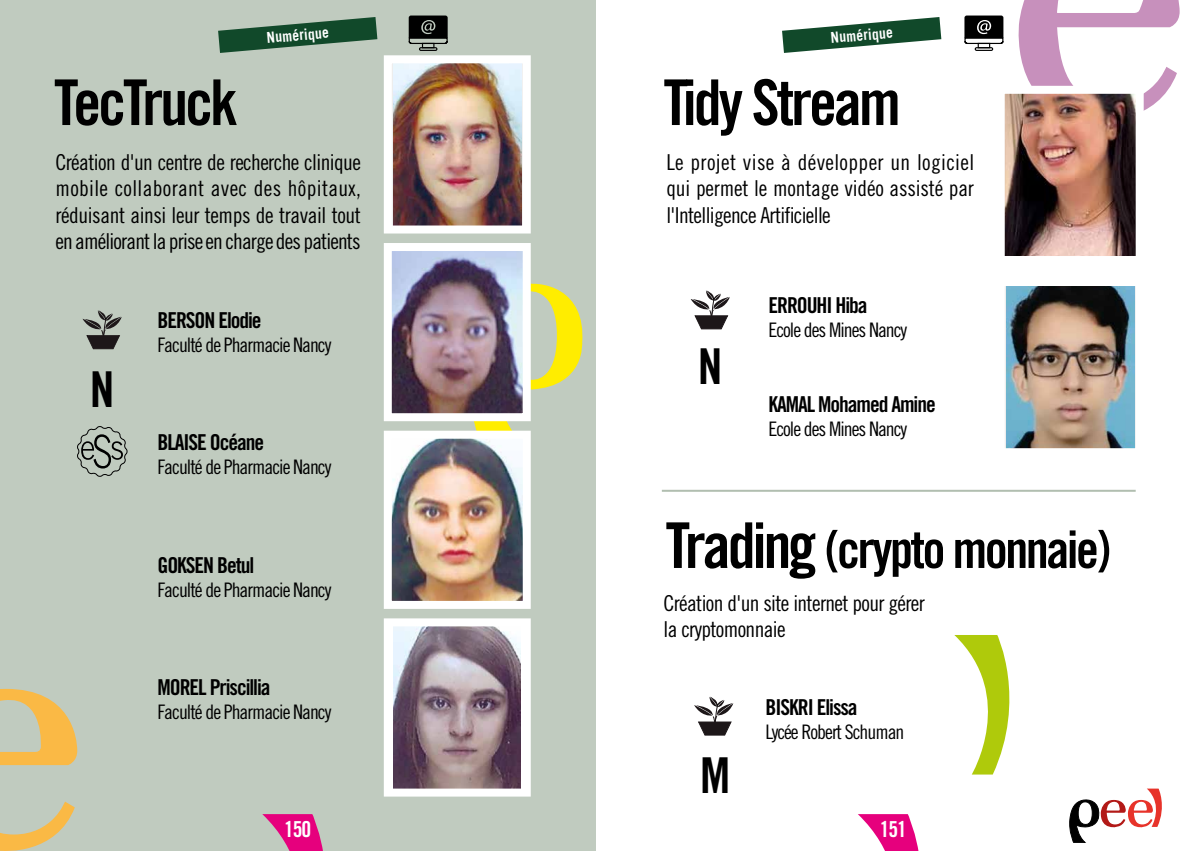
<style>
.page{position:relative;width:1191px;height:851px;background:#fff}
.page>*{position:absolute;margin:0;border:0;box-sizing:border-box;transform-origin:0 0}
.t1{font:63.2px "Trade Gothic LT Std Bd Cn 20";letter-spacing:-.05em;color:#000}
.t2{font:52px "Trade Gothic LT Std Bd Cn 20";letter-spacing:-.05em;color:#000}
.t3{font:49.4px "Trade Gothic LT Std Bd Cn 20";color:#000}
.t4{font:22px "Trade Gothic LT Std Bd Cn 20";letter-spacing:-.05em;color:#fff}
.t5{font:21.8px/26.2px "Trade Gothic LT Std Cn 18";letter-spacing:-.03em;color:#000;text-align:justify}
.t6{font:21.8px "Trade Gothic LT Std Bd Cn 20";letter-spacing:-.05em;color:#000}
.t7{font:20px "Trade Gothic LT Std Cn 18";letter-spacing:-.05em;color:#000}
.t8{font:700 15px "Trade Gothic LT Std";color:#fff;scale:.9 1}
.s1{font-size:63.2px}
</style>
<div class="page">
<svg style="left:858px;top:814px;width:61px;height:36px"></svg>
<svg style="left:782px;top:17px;width:159px;height:36px"></svg>
<svg style="left:1069px;top:788px;width:93px;height:54px"></svg>
<div style="left:977px;top:43px;width:13px;height:5px;border:1px solid #000"></div>
<div style="left:974px;top:47px;width:19px;height:4px;border:1px solid #000"></div>
<svg style="left:964px;top:16px;width:40px;height:29px"></svg>
<div style="left:0;top:0;width:595px;height:850px;background:#c0cbbf"></div>
<svg style="left:0;top:688px;width:78px;height:162px"></svg>
<svg style="left:262px;top:814px;width:61px;height:36px"></svg>
<svg style="left:218px;top:17px;width:159px;height:36px"></svg>
<div style="left:419px;top:47px;width:18px;height:4px;border:1px solid #000"></div>
<svg style="left:408px;top:16px;width:40px;height:29px"></svg>
<svg style="left:1018px;top:0;width:162px;height:111px"></svg>
<svg style="left:954px;top:635px;width:56px;height:139px"></svg>
<hr style="left:662px;top:489px;width:473px;height:2px;background:#b1beb0">
<svg style="left:464px;top:283px;width:119px;height:147px"></svg>
<img style="left:1005px;top:95px;width:129px;height:160px">
<div style="left:996px;top:86px;width:147px;height:178px;border:8px solid #fff"></div>
<img style="left:1006px;top:287px;width:128px;height:160px">
<div style="left:996px;top:278px;width:147px;height:178px;border:8px solid #fff"></div>
<svg style="left:690px;top:290px;width:40px;height:39px"></svg>
<svg style="left:694px;top:696px;width:39px;height:39px"></svg>
<svg style="left:83px;top:310px;width:39px;height:39px"></svg>
<img style="left:393px;top:64px;width:128px;height:160px">
<div style="left:384px;top:55px;width:147px;height:178px;border:8px solid #fff"></div>
<img style="left:393px;top:252px;width:129px;height:160px">
<div style="left:384px;top:243px;width:147px;height:178px;border:8px solid #fff"></div>
<img style="left:393px;top:439px;width:129px;height:160px">
<div style="left:384px;top:430px;width:147px;height:178px;border:8px solid #fff"></div>
<img style="left:393px;top:627px;width:128px;height:160px">
<div style="left:384px;top:618px;width:147px;height:178px;border:8px solid #fff"></div>
<svg style="left:77px;top:426px;width:50px;height:50px"></svg>
<p class="t8" style="left:266px;top:29px;width:71px;rotate:-5deg">Numérique</p>
<h1 class="t1" style="left:54px;top:64px;width:185px">TecTruck</h1>
<p class="t5" style="left:55px;top:149px;width:307px">Création d'un centre de recherche clinique mobile collaborant avec des hôpitaux, réduisant ainsi leur temps de travail tout en améliorant la prise en charge des patients</p>
<h3 class="t3" style="left:90px;top:359px;width:26px">N</h3>
<p class="t6" style="left:157px;top:307px;width:106px">BERSON Elodie</p>
<p class="t7" style="left:157px;top:333px;width:175px">Faculté de Pharmacie Nancy</p>
<p class="t6" style="left:157px;top:429px;width:108px">BLAISE Océane</p>
<p class="t7" style="left:157px;top:455px;width:175px">Faculté de Pharmacie Nancy</p>
<p class="t6" style="left:157px;top:551px;width:98px">GOKSEN Betul</p>
<p class="t7" style="left:157px;top:577px;width:175px">Faculté de Pharmacie Nancy</p>
<p class="t6" style="left:157px;top:673px;width:115px">MOREL Priscillia</p>
<p class="t7" style="left:157px;top:699px;width:175px">Faculté de Pharmacie Nancy</p>
<p class="t4" style="left:284px;top:815px;width:29px">150</p>
<p class="t8" style="left:830px;top:29px;width:71px;rotate:-5deg">Numérique</p>
<h1 class="t1" style="left:663px;top:64px;width:239px">Tidy Stream</h1>
<p class="t5" style="left:666px;top:149px;width:309px">Le projet vise à développer un logiciel qui permet le montage vidéo assisté par l'Intelligence Artificielle</p>
<h3 class="t3" style="left:698px;top:337px;width:26px">N</h3>
<p class="t6" style="left:768px;top:292px;width:101px">ERROUHI Hiba</p>
<p class="t7" style="left:768px;top:318px;width:140px">Ecole des Mines Nancy</p>
<p class="t6" style="left:768px;top:390px;width:169px">KAMAL Mohamed Amine</p>
<p class="t7" style="left:768px;top:417px;width:140px">Ecole des Mines Nancy</p>
<h2 class="t2" style="left:665px;top:517px;width:447px"><span class="s1">Trading</span> (crypto monnaie)</h2>
<p class="t5" style="left:663px;top:589px;width:263px">Création d'un site internet pour gérer la cryptomonnaie</p>
<h3 class="t3" style="left:700px;top:745px;width:32px">M</h3>
<p class="t6" style="left:765px;top:694px;width:93px">BISKRI Elissa</p>
<p class="t7" style="left:765px;top:720px;width:140px">Lycée Robert Schuman</p>
<p class="t4" style="left:879px;top:815px;width:29px">151</p>
</div>
